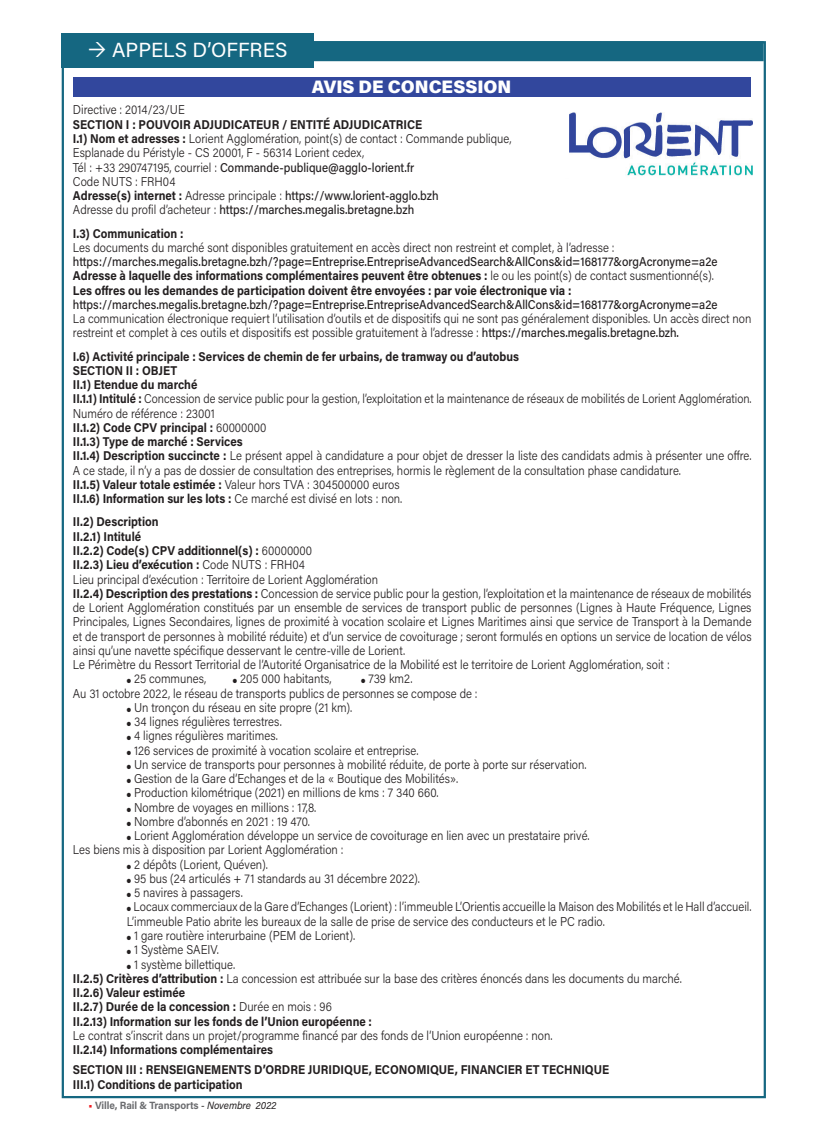
<style>
.page{position:relative;width:817px;height:1136px;background:#fff}
.page>*{position:absolute;margin:0;border:0;box-sizing:border-box;transform-origin:0 0}
.t1{font:20.4px "Acumin Pro";color:#fff}
.t2{font:900 18px "Acumin Pro";color:#fff}
.t3{font:300 12.75px/14.2px "Acumin Pro";color:#231f20;scale:.9 1}
.t4{font:700 12.75px "Acumin Pro";color:#231f20;scale:.9 1}
.t5{font:500 12.75px "Acumin Pro";color:#231f20;scale:.9 1}
.t6{font:300 12.75px "Acumin Pro";color:#231f20;scale:.88 1}
.Texte_courant__VR_T{font:700 10.5px "Acumin Pro";letter-spacing:-.01em;color:#6c6d70;scale:.95 1}
.s1{font-weight:700}
.s2{font-weight:300}
.s3{font-weight:500}
.s4{color:#ee1d23}
.s5{font-weight:400;font-style:italic;color:#231f20}
</style>
<div class="page">
<div style="left:73px;top:77px;width:677px;height:19px;background:#32479d"></div>
<div style="left:81px;top:41px;width:682px;height:20px;background:#156781"></div>
<div style="left:61px;top:33px;width:252px;height:34px;background:#156781"></div>
<img style="left:569px;top:113px;width:183px;height:63px">
<p class="t1" style="left:112px;top:36px;width:177px">APPELS D’OFFRES</p>
<p class="t2" style="left:312px;top:74px;width:201px">AVIS DE CONCESSION</p>
<p class="t3" style="left:73px;top:102px;width:126px">Directive : 2014/23/UE</p>
<p class="t4" style="left:73px;top:115px;width:389px">SECTION I : POUVOIR ADJUDICATEUR / ENTITÉ ADJUDICATRICE</p>
<p class="t3" style="left:73px;top:131px;width:489px"><span class="s1">I.1) Nom et adresses :</span> Lorient Agglomération, point(s) de contact : Commande publique,</p>
<p class="t3" style="left:73px;top:145px;width:325px">Esplanade du Péristyle - CS 20001, F - 56314 Lorient cedex,</p>
<p class="t5" style="left:73px;top:158px;width:380px"><span class="s2">Tél : +33 290747195, courriel :</span> Commande-publique@agglo-lorient.fr</p>
<p class="t3" style="left:73px;top:174px;width:115px">Code NUTS : FRH04</p>
<p class="t5" style="left:73px;top:187px;width:408px"><span class="s1">Adresse(s) internet :</span> <span class="s2">Adresse principale :</span> https://www.lorient-agglo.bzh</p>
<p class="t5" style="left:73px;top:201px;width:381px"><span class="s2">Adresse du profil d’acheteur :</span> https://marches.megalis.bretagne.bzh</p>
<p class="t4" style="left:73px;top:224px;width:124px">I.3) Communication :</p>
<p class="t3" style="left:73px;top:240px;width:603px">Les documents du marché sont disponibles gratuitement en accès direct non restreint et complet, à l’adresse :</p>
<p class="t5" style="left:73px;top:253px;width:717px">https://marches.megalis.bretagne.bzh/?page=Entreprise.EntrepriseAdvancedSearch&amp;AllCons&amp;id=168177&amp;orgAcronyme=a2e</p>
<p class="t4" style="left:73px;top:267px;width:713px">Adresse à laquelle des informations complémentaires peuvent être obtenues : <span class="s2">le ou les point(s) de contact susmentionné(s).</span></p>
<p class="t4" style="left:73px;top:281px;width:555px">Les offres ou les demandes de participation doivent être envoyées : par voie électronique via :</p>
<p class="t5" style="left:73px;top:295px;width:717px">https://marches.megalis.bretagne.bzh/?page=Entreprise.EntrepriseAdvancedSearch&amp;AllCons&amp;id=168177&amp;orgAcronyme=a2e</p>
<p class="t3" style="left:73px;top:311px;width:755px">La communication électronique requiert l’utilisation d’outils et de dispositifs qui ne sont pas généralement disponibles. Un accès direct non restreint et complet à ces outils et dispositifs est possible gratuitement à l’adresse : <span class="s3">https://marches.megalis.bretagne.bzh.</span></p>
<p class="t4" style="left:73px;top:347px;width:497px">I.6) Activité principale : Services de chemin de fer urbains, de tramway ou d’autobus</p>
<p class="t4" style="left:73px;top:361px;width:117px">SECTION II : OBJET</p>
<p class="t4" style="left:73px;top:375px;width:140px">II.1) Etendue du marché</p>
<p class="t6" style="left:73px;top:390px;width:772px"><span class="s1">II.1.1) Intitulé :</span> Concession de service public pour la gestion, l’exploitation et la maintenance de réseaux de mobilités de Lorient Agglomération.</p>
<p class="t3" style="left:73px;top:405px;width:159px">Numéro de référence : 23001</p>
<p class="t4" style="left:73px;top:418px;width:216px">II.1.2) Code CPV principal : <span class="s2">60000000</span></p>
<p class="t4" style="left:73px;top:432px;width:190px">II.1.3) Type de marché : Services</p>
<p class="t3" style="left:73px;top:448px;width:755px"><span class="s1">II.1.4) Description succincte :</span> Le présent appel à candidature a pour objet de dresser la liste des candidats admis à présenter une offre.<br>A ce stade, il n’y a pas de dossier de consultation des entreprises, hormis le règlement de la consultation phase candidature.</p>
<p class="t3" style="left:73px;top:477px;width:364px"><span class="s1">II.1.5) Valeur totale estimée :</span> Valeur hors TVA : 304500000 euros</p>
<p class="t4" style="left:73px;top:489px;width:367px">II.1.6) Information sur les lots : <span class="s2">Ce marché est divisé en lots : non.</span></p>
<p class="t4" style="left:73px;top:513px;width:97px">II.2) Description</p>
<p class="t4" style="left:73px;top:527px;width:77px">II.2.1) Intitulé</p>
<p class="t4" style="left:73px;top:541px;width:267px">II.2.2) Code(s) CPV additionnel(s) : <span class="s2">60000000</span></p>
<p class="t4" style="left:73px;top:555px;width:259px">II.2.3) Lieu d’exécution : <span class="s2">Code NUTS : FRH04</span></p>
<p class="t3" style="left:73px;top:571px;width:340px">Lieu principal d’exécution : Territoire de Lorient Agglomération</p>
<p class="t3" style="left:73px;top:585px;width:755px;text-align:justify"><span class="s1">II.2.4) Description des prestations :</span> Concession de service public pour la gestion, l’exploitation et la maintenance de réseaux de mobilités de Lorient Agglomération constitués par un ensemble de services de transport public de personnes (Lignes à Haute Fréquence, Lignes Principales, Lignes Secondaires, lignes de proximité à vocation scolaire et Lignes Maritimes ainsi que service de Transport à la Demande et de transport de personnes à mobilité réduite) et d’un service de covoiturage ; seront formulés en options un service de location de vélos ainsi qu’une navette spécifique desservant le centre-ville de Lorient.</p>
<p class="t3" style="left:73px;top:657px;width:664px">Le Périmètre du Ressort Territorial de l’Autorité Organisatrice de la Mobilité est le territoire de Lorient Agglomération, soit :</p>
<p class="t3" style="left:127px;top:671px;width:90px">● 25 communes,</p>
<p class="t3" style="left:233px;top:671px;width:111px">● 205 000 habitants,</p>
<p class="t3" style="left:361px;top:671px;width:58px">● 739 km2.</p>
<p class="t3" style="left:73px;top:685px;width:451px">Au 31 octobre 2022, le réseau de transports publics de personnes se compose de :</p>
<p class="t3" style="left:127px;top:699px;width:252px">● Un tronçon du réseau en site propre (21 km).</p>
<p class="t3" style="left:127px;top:714px;width:173px">● 34 lignes régulières terrestres.</p>
<p class="t3" style="left:127px;top:728px;width:169px">● 4 lignes régulières maritimes.</p>
<p class="t3" style="left:127px;top:742px;width:325px">● 126 services de proximité à vocation scolaire et entreprise.</p>
<p class="t3" style="left:127px;top:756px;width:512px">● Un service de transports pour personnes à mobilité réduite, de porte à porte sur réservation.</p>
<p class="t3" style="left:127px;top:771px;width:369px">● Gestion de la Gare d’Echanges et de la « Boutique des Mobilités».</p>
<p class="t3" style="left:127px;top:785px;width:347px">● Production kilométrique (2021) en millions de kms : 7 340 660.</p>
<p class="t3" style="left:127px;top:799px;width:212px">● Nombre de voyages en millions : 17,8.</p>
<p class="t3" style="left:127px;top:813px;width:205px">● Nombre d’abonnés en 2021 : 19 470.</p>
<p class="t3" style="left:127px;top:828px;width:515px">● Lorient Agglomération développe un service de covoiturage en lien avec un prestataire privé.</p>
<p class="t3" style="left:73px;top:842px;width:302px">Les biens mis à disposition par Lorient Agglomération :</p>
<p class="t3" style="left:127px;top:856px;width:158px">● 2 dépôts (Lorient, Quéven).</p>
<p class="t3" style="left:127px;top:870px;width:327px">● 95 bus (24 articulés + 71 standards au 31 décembre 2022).</p>
<p class="t3" style="left:127px;top:885px;width:130px">● 5 navires à passagers.</p>
<p class="t3" style="left:127px;top:899px;width:695px">● Locaux commerciaux de la Gare d’Echanges (Lorient) : l’immeuble L’Orientis accueille la Maison des Mobilités et le Hall d’accueil.<br>L’immeuble Patio abrite les bureaux de la salle de prise de service des conducteurs et le PC radio.</p>
<p class="t3" style="left:127px;top:927px;width:255px">● 1 gare routière interurbaine (PEM de Lorient).</p>
<p class="t3" style="left:127px;top:942px;width:104px">● 1 Système SAEIV.</p>
<p class="t3" style="left:127px;top:956px;width:122px">● 1 système billettique.</p>
<p class="t3" style="left:73px;top:970px;width:678px"><span class="s1">II.2.5) Critères d’attribution :</span> La concession est attribuée sur la base des critères énoncés dans les documents du marché.</p>
<p class="t4" style="left:73px;top:983px;width:126px">II.2.6) Valeur estimée</p>
<p class="t4" style="left:73px;top:997px;width:289px">II.2.7) Durée de la concession : <span class="s2">Durée en mois : 96</span></p>
<p class="t4" style="left:73px;top:1011px;width:334px">II.2.13) Information sur les fonds de l’Union européenne :</p>
<p class="t3" style="left:73px;top:1027px;width:534px">Le contrat s’inscrit dans un projet/programme financé par des fonds de l’Union européenne : non.</p>
<p class="t4" style="left:73px;top:1040px;width:224px">II.2.14) Informations complémentaires</p>
<p class="t4" style="left:73px;top:1060px;width:597px">SECTION III : RENSEIGNEMENTS D’ORDRE JURIDIQUE, ECONOMIQUE, FINANCIER ET TECHNIQUE</p>
<p class="t4" style="left:73px;top:1074px;width:190px">III.1) Conditions de participation</p>
<p class="Texte_courant__VR_T" style="left:88px;top:1097px;width:199px"><span class="s4">•</span> Ville, Rail &amp; Transports <span class="s5">- Novembre 2022</span></p>
</div>
